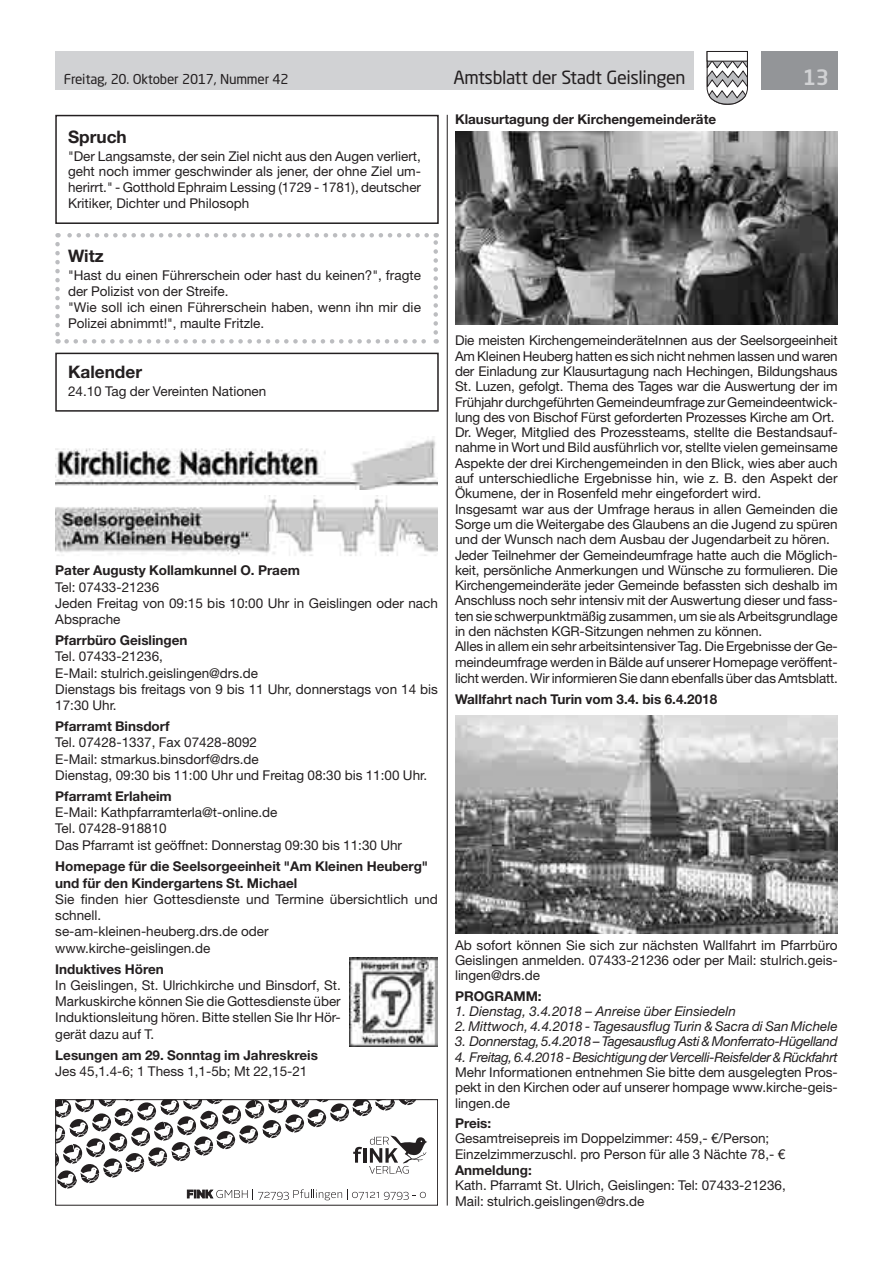
<style>
.page{position:relative;width:893px;height:1263px;background:#fff}
.page>*{position:absolute;margin:0;border:0;box-sizing:border-box;transform-origin:0 0}
.t1{font:500 21px "Neo Sans Std";color:#d1d2d4}
.t2{font:18px "Neo Sans Std";letter-spacing:-.02em;color:#231f20}
.t3{font:700 17.25px "Helvetica Neue LT Std";color:#231f20}
.t4{font:13.5px/15.3px "Helvetica Neue LT Std";color:#231f20}
.t5{font:700 13.5px/17px "Helvetica Neue LT Std";color:#231f20}
.t6{font:italic 13.5px "Helvetica Neue LT Std";letter-spacing:-.02em;color:#231f20}
.t7{font:italic 13.5px "Helvetica Neue LT Std";color:#231f20}
.t8{font:13.5px "Neo Sans Std";letter-spacing:-.015em;color:#231f20}
</style>
<div class="page">
<div style="left:55px;top:51px;width:639px;height:38px;background:#d1d2d4"></div>
<div style="left:761px;top:51px;width:77px;height:38px;background:#939598"></div>
<svg style="left:706px;top:51px;width:42px;height:54px"></svg>
<div style="left:707px;top:51px;width:41px;height:10px;background:#fff;border:1px solid #231f20"></div>
<hr style="left:447px;top:115px;width:1px;height:1090px;background:#231f20">
<img style="left:55px;top:439px;width:383px;height:51px">
<img style="left:55px;top:495px;width:383px;height:61px">
<img style="left:455px;top:132px;width:383px;height:193px">
<img style="left:455px;top:715px;width:383px;height:219px">
<div style="left:55px;top:115px;width:384px;height:109px;border:2px solid #231f20"></div>
<div style="left:55px;top:353px;width:384px;height:59px;border:2px solid #231f20"></div>
<svg style="left:55px;top:244px;width:5px;height:100px"></svg>
<svg style="left:67px;top:339px;width:370px;height:5px"></svg>
<svg style="left:433px;top:233px;width:5px;height:99px"></svg>
<svg style="left:58px;top:233px;width:369px;height:4px"></svg>
<img style="left:349px;top:958px;width:89px;height:88px">
<svg style="left:55px;top:1099px;width:381px;height:101px"></svg>
<p class="t8" style="left:64px;top:71px;width:226px">Freitag, 20. Oktober 2017, Nummer 42</p>
<h2 class="t2" style="left:453px;top:66px;width:234px">Amtsblatt der Stadt Geislingen</h2>
<h1 class="t1" style="left:803px;top:64px;width:28px">13</h1>
<p class="t3" style="left:68px;top:126px;width:60px">Spruch</p>
<p class="t4" style="left:68px;top:148px;width:355px;line-height:15.8px;text-align:justify">"Der Langsamste, der sein Ziel nicht aus den Augen verliert, geht noch immer geschwinder als jener, der ohne Ziel um&shy;herirrt." - Gotthold Ephraim Lessing (1729 - 1781), deutscher Kritiker, Dichter und Philosoph</p>
<p class="t3" style="left:68px;top:246px;width:37px">Witz</p>
<p class="t4" style="left:68px;top:267px;width:354px;line-height:15.8px">"Hast du einen Führerschein oder hast du keinen?", fragte der Polizist von der Streife.<br>"Wie soll ich einen Führerschein haben, wenn ihn mir die Polizei abnimmt!", maulte Fritzle.</p>
<p class="t3" style="left:68px;top:361px;width:76px">Kalender</p>
<p class="t4" style="left:68px;top:383px;width:200px">24.10 Tag der Vereinten Nationen</p>
<p class="t5" style="left:55px;top:562px;width:246px">Pater Augusty Kollamkunnel O. Praem</p>
<p class="t4" style="left:55px;top:578px;width:384px;line-height:16.2px">Tel: 07433-21236<br>Jeden Freitag von 09:15 bis 10:00 Uhr in Geislingen oder nach<br>Absprache</p>
<p class="t5" style="left:55px;top:632px;width:134px">Pfarrbüro Geislingen</p>
<p class="t4" style="left:55px;top:648px;width:384px;line-height:16.2px">Tel. 07433-21236,<br>E-Mail: stulrich.geislingen@drs.de<br>Dienstags bis freitags von 9 bis 11 Uhr, donnerstags von 14 bis<br>17:30 Uhr.</p>
<p class="t5" style="left:55px;top:718px;width:116px">Pfarramt Binsdorf</p>
<p class="t4" style="left:55px;top:734px;width:373px;line-height:16.2px">Tel. 07428-1337, Fax 07428-8092<br>E-Mail: stmarkus.binsdorf@drs.de<br>Dienstag, 09:30 bis 11:00 Uhr und Freitag 08:30 bis 11:00 Uhr.</p>
<p class="t5" style="left:55px;top:787px;width:118px">Pfarramt Erlaheim</p>
<p class="t4" style="left:55px;top:804px;width:348px;line-height:16.2px">E-Mail: Kathpfarramterla@t-online.de<br>Tel. 07428-918810<br>Das Pfarramt ist geöffnet: Donnerstag 09:30 bis 11:30 Uhr</p>
<p class="t5" style="left:55px;top:857px;width:374px">Homepage für die Seelsorgeeinheit "Am Kleinen Heuberg" und für den Kindergartens St. Michael</p>
<p class="t4" style="left:55px;top:891px;width:384px;line-height:16.2px">Sie finden hier Gottesdienste und Termine übersichtlich und schnell.<br>se-am-kleinen-heuberg.drs.de oder<br>www.kirche-geislingen.de</p>
<p class="t5" style="left:55px;top:960px;width:110px">Induktives Hören</p>
<p class="t4" style="left:55px;top:977px;width:287px;line-height:16.2px;text-align:justify">In Geislingen, St. Ulrichkirche und Binsdorf, St.<br>Markuskirche können Sie die Gottesdienste über Induktionsleitung hören. Bitte stellen Sie Ihr Hör&shy;gerät dazu auf T.</p>
<p class="t5" style="left:55px;top:1046px;width:264px">Lesungen am 29. Sonntag im Jahreskreis</p>
<p class="t4" style="left:55px;top:1063px;width:254px">Jes 45,1.4-6; 1 Thess 1,1-5b; Mt 22,15-21</p>
<p class="t5" style="left:455px;top:111px;width:263px">Klausurtagung der Kirchengemeinderäte</p>
<p class="t4" style="left:455px;top:332px;width:384px">Die meisten KirchengemeinderäteInnen aus der Seelsorgeeinheit Am Kleinen Heuberg hatten es sich nicht nehmen lassen und waren der Einladung zur Klausurtagung nach Hechingen, Bildungshaus St. Luzen, gefolgt. Thema des Tages war die Auswertung der im Frühjahr durchgeführten Gemeindeumfrage zur Gemeindeentwick&shy;lung des von Bischof Fürst geforderten Prozesses Kirche am Ort.<br>Dr. Weger, Mitglied des Prozessteams, stellte die Bestandsauf&shy;nahme in Wort und Bild ausführlich vor, stellte vielen gemeinsame Aspekte der drei Kirchengemeinden in den Blick, wies aber auch auf unterschiedliche Ergebnisse hin, wie z. B. den Aspekt der Ökumene, der in Rosenfeld mehr eingefordert wird.<br>Insgesamt war aus der Umfrage heraus in allen Gemeinden die Sorge um die Weitergabe des Glaubens an die Jugend zu spüren und der Wunsch nach dem Ausbau der Jugendarbeit zu hören.<br>Jeder Teilnehmer der Gemeindeumfrage hatte auch die Möglich&shy;keit, persönliche Anmerkungen und Wünsche zu formulieren. Die Kirchengemeinderäte jeder Gemeinde befassten sich deshalb im Anschluss noch sehr intensiv mit der Auswertung dieser und fass&shy;ten sie schwerpunktmäßig zusammen, um sie als Arbeitsgrundlage in den nächsten KGR-Sitzungen nehmen zu können.<br>Alles in allem ein sehr arbeitsintensiver Tag. Die Ergebnisse der Ge&shy;meindeumfrage werden in Bälde auf unserer Homepage veröffent&shy;licht werden. Wir informieren Sie dann ebenfalls über das Amtsblatt.</p>
<p class="t5" style="left:455px;top:690px;width:264px">Wallfahrt nach Turin vom 3.4. bis 6.4.2018</p>
<p class="t4" style="left:455px;top:937px;width:384px;text-align:justify">Ab sofort können Sie sich zur nächsten Wallfahrt im Pfarrbüro Geislingen anmelden. 07433-21236 oder per Mail: stulrich.geis&shy;lingen@drs.de</p>
<p class="t5" style="left:455px;top:987px;width:88px">PROGRAMM:</p>
<p class="t7" style="left:455px;top:1003px;width:282px">1. Dienstag, 3.4.2018 – Anreise über Einsiedeln</p>
<p class="t7" style="left:455px;top:1018px;width:384px">2. Mittwoch, 4.4.2018 - Tagesausflug Turin &amp; Sacra di San Michele</p>
<p class="t6" style="left:455px;top:1033px;width:384px">3. Donnerstag, 5.4.2018 – Tagesausflug Asti &amp; Monferrato-Hügelland</p>
<p class="t6" style="left:455px;top:1049px;width:384px">4. Freitag, 6.4.2018 - Besichtigung der Vercelli-Reisfelder &amp; Rückfahrt</p>
<p class="t4" style="left:455px;top:1064px;width:384px;text-align:justify">Mehr Informationen entnehmen Sie bitte dem ausgelegten Pros&shy;pekt in den Kirchen oder auf unserer hompage www.kirche-geis&shy;lingen.de</p>
<p class="t5" style="left:455px;top:1114px;width:38px">Preis:</p>
<p class="t4" style="left:455px;top:1130px;width:332px">Gesamtreisepreis im Doppelzimmer: 459,- €/Person;<br>Einzelzimmerzuschl. pro Person für alle 3 Nächte 78,- €</p>
<p class="t5" style="left:455px;top:1161px;width:78px">Anmeldung:</p>
<p class="t4" style="left:455px;top:1177px;width:332px;line-height:15.8px">Kath. Pfarramt St. Ulrich, Geislingen: Tel: 07433-21236,<br>Mail: stulrich.geislingen@drs.de</p>
</div>
